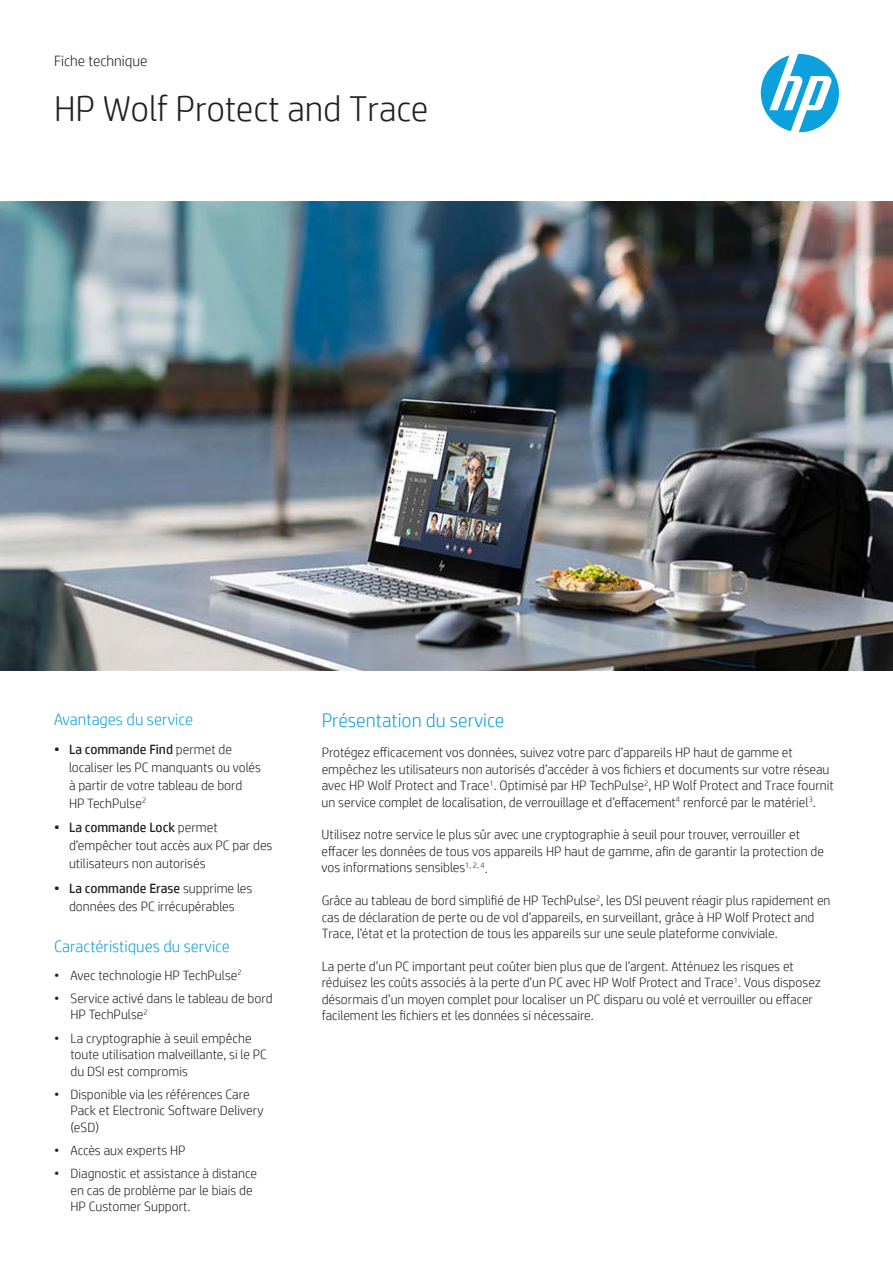
<style>
.page{position:relative;width:893px;height:1263px;background:#fff}
.page>*{position:absolute;margin:0;border:0;box-sizing:border-box;transform-origin:0 0}
.t1{font:300 36px "HP Simplified";color:#231f20}
.t2{font:300 19.5px "HP Simplified";color:#0ca0dd}
.t3{font:300 16.5px "HP Simplified";color:#0ca0dd}
.t4{font:300 15px "HP Simplified";color:#231f20}
.t5{font:300 13.5px/16.5px "HP Simplified";color:#231f20}
.s1{font-weight:400}
</style>
<div class="page">
<svg style="left:761px;top:54px;width:78px;height:78px"></svg>
<img style="left:0;top:202px;width:893px;height:469px">
<p class="t4" style="left:54px;top:51px;width:95px">Fiche technique</p>
<h1 class="t1" style="left:54px;top:85px;width:376px">HP Wolf Protect and Trace</h1>
<p class="t3" style="left:54px;top:708px;width:141px">Avantages du service</p>
<p class="t5" style="left:69px;top:739px;width:193px;line-height:18px;text-indent:-15px"><span class="s1">• La commande Find</span> permet de localiser les PC manquants ou volés à partir de votre tableau de bord<br>HP TechPulse<sup>2</sup></p>
<p class="t5" style="left:69px;top:818px;width:205px;line-height:18px;text-indent:-15px"><span class="s1">• La commande Lock</span> permet d’empêcher tout accès aux PC par des utilisateurs non autorisés</p>
<p class="t5" style="left:54px;top:879px;width:200px;line-height:18px;text-align:center"><span class="s1">• La commande Erase</span> supprime les données des PC irrécupérables</p>
<p class="t3" style="left:54px;top:936px;width:177px">Caractéristiques du service</p>
<p class="t5" style="left:54px;top:966px;width:189px">• Avec technologie HP TechPulse<sup>2</sup></p>
<p class="t5" style="left:70px;top:990px;width:204px;text-indent:-16px">• Service activé dans le tableau de bord<br>HP TechPulse<sup>2</sup></p>
<p class="t5" style="left:70px;top:1029px;width:198px;text-indent:-16px">• La cryptographie à seuil empêche toute utilisation malveillante, si le PC du DSI est compromis</p>
<p class="t5" style="left:70px;top:1086px;width:195px;text-indent:-16px">• Disponible via les références Care<br>Pack et Electronic Software Delivery (eSD)</p>
<p class="t5" style="left:54px;top:1142px;width:133px">• Accès aux experts HP</p>
<p class="t5" style="left:70px;top:1165px;width:188px;text-indent:-16px">• Diagnostic et assistance à distance en cas de problème par le biais de<br>HP Customer Support.</p>
<h2 class="t2" style="left:322px;top:708px;width:184px">Présentation du service</h2>
<p class="t5" style="left:322px;top:744px;width:514px">Protégez efficacement vos données, suivez votre parc d’appareils HP haut de gamme et empêchez les utilisateurs non autorisés d’accéder à vos fichiers et documents sur votre réseau avec HP Wolf Protect and Trace<sup>1</sup>. Optimisé par HP TechPulse<sup>2</sup>, HP Wolf Protect and Trace fournit un service complet de localisation, de verrouillage et d’effacement<sup>4</sup> renforcé par le matériel<sup>3</sup>.</p>
<p class="t5" style="left:322px;top:826px;width:504px">Utilisez notre service le plus sûr avec une cryptographie à seuil pour trouver, verrouiller et effacer les données de tous vos appareils HP haut de gamme, afin de garantir la protection de vos informations sensibles<sup>1,</sup> <sup>2,</sup> <sup>4</sup>.</p>
<p class="t5" style="left:322px;top:892px;width:510px">Grâce au tableau de bord simplifié de HP TechPulse<sup>2</sup>, les DSI peuvent réagir plus rapidement en cas de déclaration de perte ou de vol d’appareils, en surveillant, grâce à HP Wolf Protect and<br>Trace, l’état et la protection de tous les appareils sur une seule plateforme conviviale.</p>
<p class="t5" style="left:322px;top:957px;width:501px">La perte d’un PC important peut coûter bien plus que de l’argent. Atténuez les risques et réduisez les coûts associés à la perte d’un PC avec HP Wolf Protect and Trace<sup>1</sup>. Vous disposez désormais d’un moyen complet pour localiser un PC disparu ou volé et verrouiller ou effacer facilement les fichiers et les données si nécessaire.</p>
</div>
